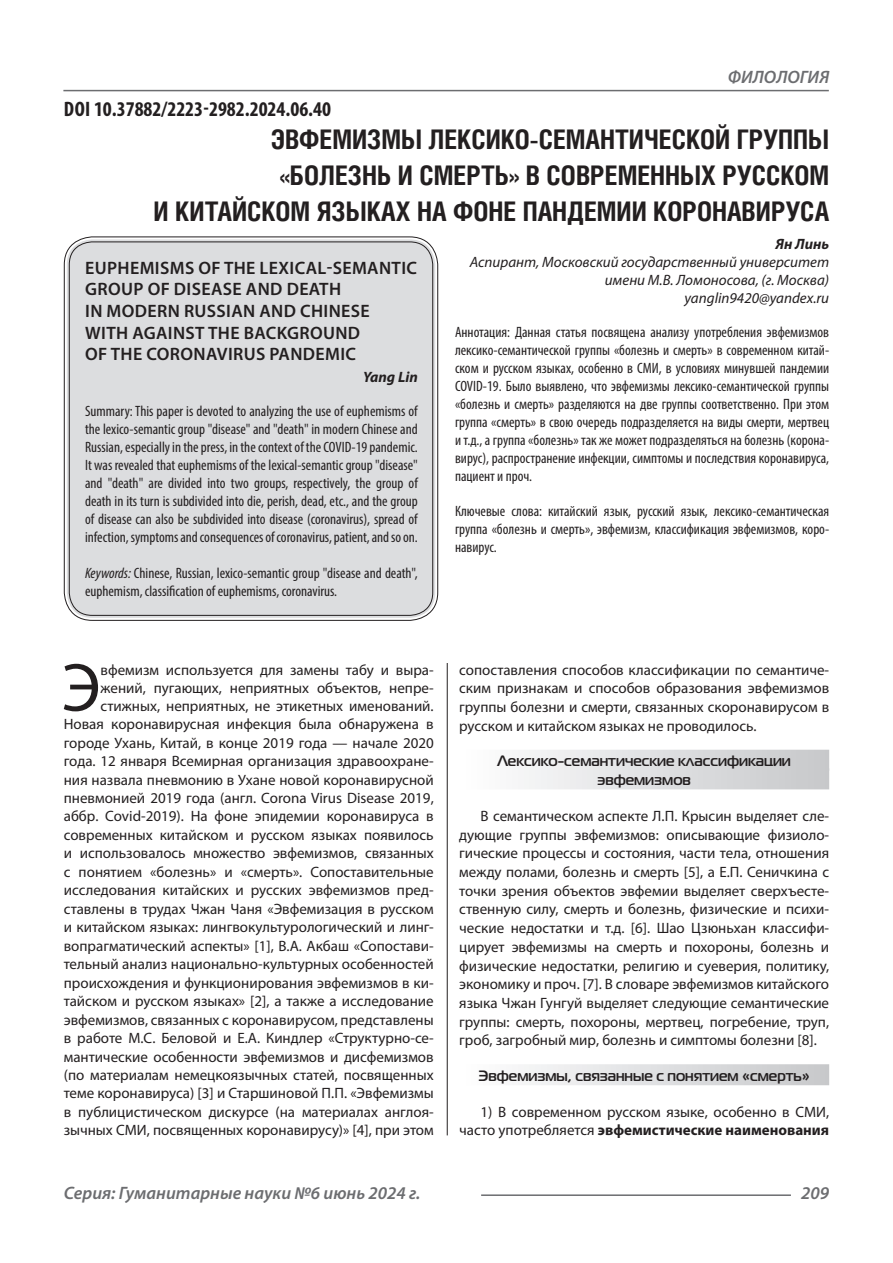
<style>
.page{position:relative;width:893px;height:1263px;background:#fff}
.page>*{position:absolute;margin:0;border:0;box-sizing:border-box;transform-origin:0 0}
.Статья_текст_первый{font:68.4px "Myriad Pro";color:#231f20}
.Статья_название{font:700 27px "Helios Cond C";color:#231f20}
.ДОИ{font:700 condensed 21px "Myriad Pro";color:#231f20}
.Статья_название_англ{font:600 18px/21.6px "Myriad Pro";letter-spacing:.02em;color:#231f20}
.t1{font:italic 600 18px "Myriad Pro";color:#6c6d70}
.Статья_текст_первый-2{font:15px/18.5px "Myriad Pro";color:#231f20;text-align:right}
.Статья_текст{font:15px/18.8px "Myriad Pro";color:#231f20;text-align:justify}
.Статья_аннотация_тек{font:condensed 15px/18px "Myriad Pro";color:#231f20;text-align:justify}
.Статья_аннотация_анг{font:condensed 15px/18px "Myriad Pro";color:#231f20;text-align:justify}
.Статья_автор_инфо{font:italic 15px/18px "Myriad Pro";color:#231f20;text-align:right}
.Статья_подзаголовок{font:700 15px "Magistral C";color:#231f20}
.Статья_автор_англ{font:italic 700 15px "Myriad Pro";color:#231f20}
.Статья_автор_фио_рус{font:italic 700 15px "Myriad Pro";color:#231f20}
.s1{font-style:italic}
.s2{font-weight:700}
</style>
<div class="page">
<hr style="left:447px;top:128px;width:1px;height:1007px;background:#231f20">
<hr style="left:63px;top:90px;width:766px;height:1px;background:#6c6d70">
<hr style="left:481px;top:1194px;width:310px;height:2px;background:#6c6d70">
<div style="left:67px;top:239px;width:368px;height:379px;background:#dcdddf;border-radius:26px"></div>
<div style="left:459px;top:750px;width:370px;height:21px;background:linear-gradient(to right,#fefeff,#c6c8ca)"></div>
<div style="left:459px;top:768px;width:370px;height:21px;background:linear-gradient(to right,#fefeff,#c6c8ca)"></div>
<div style="left:459px;top:1064px;width:370px;height:21px;background:linear-gradient(to right,#fefeff,#c6c8ca)"></div>
<p class="ДОИ" style="left:64px;top:96px;width:269px">DOI 10.37882/2223-2982.2024.06.40</p>
<p class="t1" style="left:728px;top:66px;width:103px">ФИЛОЛОГИЯ</p>
<p class="Статья_название" style="left:271px;top:124px;width:560px">ЭВФЕМИЗМЫ ЛЕКСИКО-СЕМАНТИЧЕСКОЙ ГРУППЫ</p>
<p class="Статья_название" style="left:280px;top:160px;width:551px">«БОЛЕЗНЬ И СМЕРТЬ» В СОВРЕМЕННЫХ РУССКОМ</p>
<p class="Статья_название" style="left:153px;top:196px;width:677px">И КИТАЙСКОМ ЯЗЫКАХ НА ФОНЕ ПАНДЕМИИ КОРОНАВИРУСА</p>
<p class="Статья_автор_фио_рус" style="left:775px;top:235px;width:55px">Ян Линь</p>
<p class="Статья_автор_инфо" style="left:470px;top:253px;width:361px">Аспирант, Московский государственный университет имени М.В. Ломоносова, (г. Москва)</p>
<p class="Статья_автор_инфо" style="left:685px;top:289px;width:146px">yanglin9420@yandex.ru</p>
<p class="Статья_аннотация_тек" style="left:455px;top:322px;width:376px">Аннотация: Данная статья посвящена анализу употребления эвфемизмов лексико-семантической группы «болезнь и смерть» в современном китай&shy;ском и русском языках, особенно в СМИ, в условиях минувшей пандемии COVID-19. Было выявлено, что эвфемизмы лексико-семантической группы «болезнь и смерть» разделяются на две группы соответственно. При этом группа «смерть» в свою очередь подразделяется на виды смерти, мертвец и т.д., а группа «болезнь» так же может подразделяться на болезнь (корона&shy;вирус), распространение инфекции, симптомы и последствия коронавируса, пациент и проч.</p>
<p class="Статья_аннотация_тек" style="left:455px;top:502px;width:376px">Ключевые слова: китайский язык, русский язык, лексико-семантическая группа «болезнь и смерть», эвфемизм, классификация эвфемизмов, коро&shy;навирус.</p>
<p class="Статья_название_англ" style="left:85px;top:256px;width:333px">EUPHEMISMS OF THE LEXICAL-SEMANTIC<br>GROUP OF DISEASE AND DEATH</p>
<p class="Статья_название_англ" style="left:85px;top:300px;width:286px">IN MODERN RUSSIAN AND CHINESE</p>
<p class="Статья_название_англ" style="left:85px;top:321px;width:277px">WITH AGAINST THE BACKGROUND</p>
<p class="Статья_название_англ" style="left:85px;top:343px;width:272px">OF THE CORONAVIRUS PANDEMIC</p>
<p class="Статья_автор_англ" style="left:363px;top:367px;width:56px">Yang Lin</p>
<p class="Статья_аннотация_анг" style="left:85px;top:402px;width:334px">Summary: This paper is devoted to analyzing the use of euphemisms of the lexico-semantic group "disease" and "death" in modern Chinese and Russian, especially in the press, in the context of the COVID-19 pandemic.<br>It was revealed that euphemisms of the lexical-semantic group "disease" and "death" are divided into two groups, respectively, the group of death in its turn is subdivided into die, perish, dead, etc., and the group of disease can also be subdivided into disease (coronavirus), spread of infection, symptoms and consequences of coronavirus, patient, and so on.</p>
<p class="Статья_аннотация_анг" style="left:85px;top:564px;width:334px"><span class="s1">Keywords:</span> Chinese, Russian, lexico-semantic group "disease and death", euphemism, classification of euphemisms, coronavirus.</p>
<p class="Статья_текст_первый" style="left:62px;top:645px;width:40px">Э</p>
<p class="Статья_текст_первый-2" style="left:64px;top:660px;width:371px">вфемизм используется для замены табу и выра&shy;жений, пугающих, неприятных объектов, непре&shy;стижных, неприятных, не этикетных именований.<br>Новая коронавирусная инфекция была обнаружена в городе Ухань, Китай, в конце 2019 года — начале 2020 года. 12 января Всемирная организация здравоохране&shy;ния назвала пневмонию в Ухане новой коронавирусной пневмонией 2019 года (англ. Corona Virus Disease 2019, аббр. Covid-2019). На фоне эпидемии коронавируса в современных китайском и русском языках появилось и использовалось множество эвфемизмов, связанных с понятием «болезнь» и «смерть». Сопоставительные исследования китайских и русских эвфемизмов пред&shy;ставлены в трудах Чжан Чаня «Эвфемизация в русском и китайском языках: лингвокультурологический и линг&shy;вопрагматический аспекты» [1], В.А. Акбаш «Сопостави&shy;тельный анализ национально-культурных особенностей происхождения и функционирования эвфемизмов в ки&shy;тайском и русском языках» [2], а также а исследование эвфемизмов, связанных с коронавирусом, представлены в работе М.С. Беловой и Е.А. Киндлер «Структурно-се&shy;мантические особенности эвфемизмов и дисфемизмов (по материалам немецкоязычных статей, посвященных теме коронавируса) [3] и Старшиновой П.П. «Эвфемизмы в публицистическом дискурсе (на материалах англоя&shy;зычных СМИ, посвященных коронавирусу)» [4], при этом</p>
<p class="Статья_текст_первый-2" style="left:459px;top:660px;width:371px;text-align:justify">сопоставления способов классификации по семантиче&shy;ским признакам и способов образования эвфемизмов группы болезни и смерти, связанных скоронавирусом в русском и китайском языках не проводилось.</p>
<p class="Статья_подзаголовок" style="left:497px;top:752px;width:295px">Лексико-семантические классификации</p>
<p class="Статья_подзаголовок" style="left:598px;top:771px;width:95px">эвфемизмов</p>
<p class="Статья_текст" style="left:459px;top:806px;width:371px;text-indent:21px">В семантическом аспекте Л.П. Крысин выделяет сле&shy;дующие группы эвфемизмов: описывающие физиоло&shy;гические процессы и состояния, части тела, отношения между полами, болезнь и смерть [5], а Е.П. Сеничкина с точки зрения объектов эвфемии выделяет сверхъесте&shy;ственную силу, смерть и болезнь, физические и психи&shy;ческие недостатки и т.д. [6]. Шао Цзюньхан классифи&shy;цирует эвфемизмы на смерть и похороны, болезнь и физические недостатки, религию и суеверия, политику, экономику и проч. [7]. В словаре эвфемизмов китайского языка Чжан Гунгуй выделяет следующие семантические группы: смерть, похороны, мертвец, погребение, труп, гроб, загробный мир, болезнь и симптомы болезни [8].</p>
<p class="Статья_подзаголовок" style="left:479px;top:1067px;width:333px">Эвфемизмы, связанные с понятием «смерть»</p>
<p class="Статья_текст" style="left:459px;top:1102px;width:371px;text-align:right">1) В современном русском языке, особенно в СМИ, часто употребляется <span class="s2">эвфемистические наименования</span></p>
<p class="t1" style="left:64px;top:1182px;width:358px">Серия: Гуманитарные науки №6 июнь 2024 г.</p>
<p class="t1" style="left:801px;top:1182px;width:30px">209</p>
</div>
